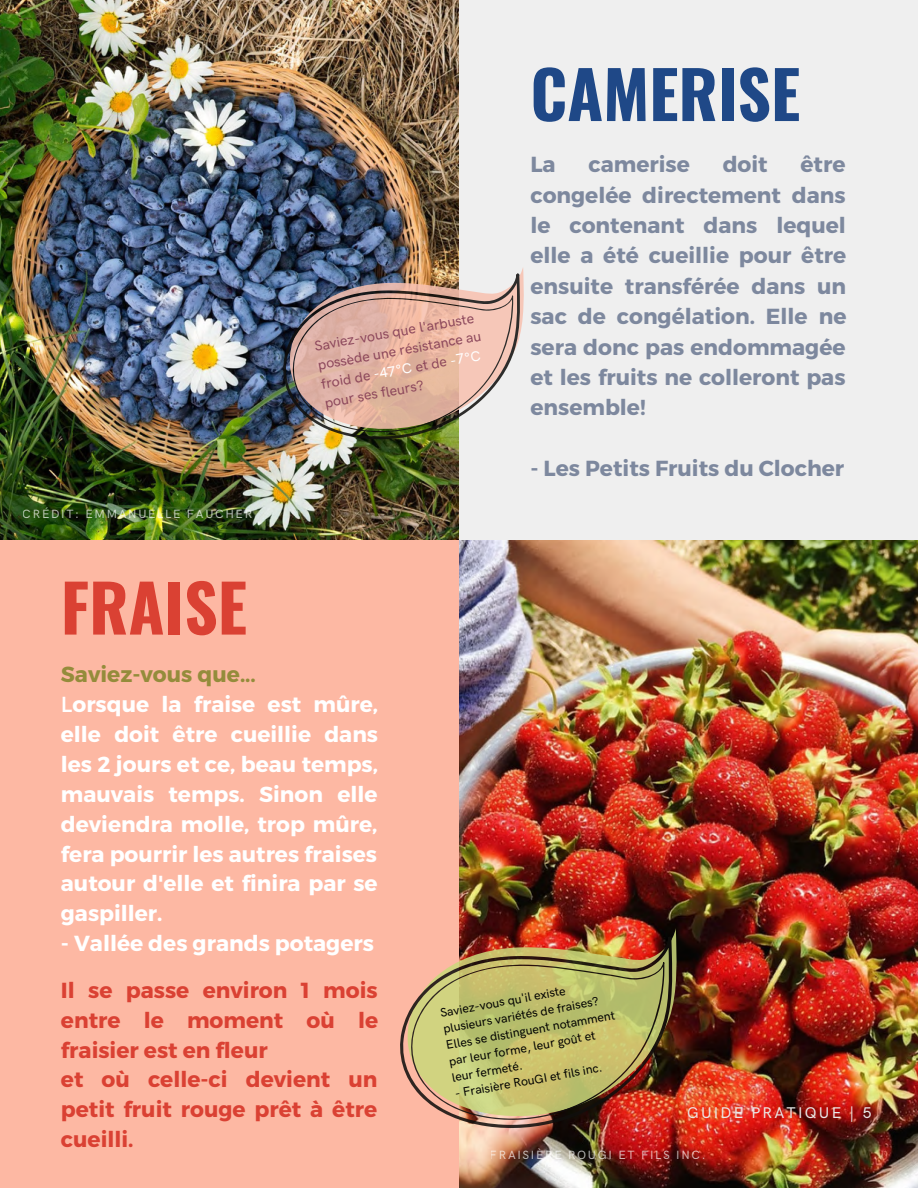
<style>
.page{position:relative;width:918px;height:1188px;background:#fff}
.page>*{position:absolute;margin:0;border:0;box-sizing:border-box;transform-origin:0 0}
.t1{font:700 65.4px "Oswald";color:#1f4887}
.t2{font:700 65.4px "Oswald";color:#da4133}
.t3{font:700 21.75px/30.3px "Montserrat";color:#7d889e;text-align:justify}
.t4{font:700 21.75px/29.8px "Montserrat";color:#fff;text-align:justify}
.t5{font:700 21.75px/29.8px "Montserrat";color:#da4133;text-align:justify}
.t6{font:700 21.75px "Montserrat";color:#948c3b}
.t7{font:500 15.6px "HK Grotesk Pro";letter-spacing:.14em;color:#eae8e7}
.t8{font:500 14.25px/19.2px "HK Grotesk Pro";color:#8c475b}
.t9{font:500 12.3px/16.5px "HK Grotesk Pro";color:#000}
.t10{font:500 12px "HK Grotesk Pro";letter-spacing:.14em;color:#fff}
.s1{color:#fff}
.s2{font-weight:400}
</style>
<div class="page">
<div style="left:459px;top:0;width:459px;height:540px;background:#efefef"></div>
<img style="left:0;top:0;width:459px;height:540px">
<div style="left:0;top:540px;width:475px;height:648px;background:#fdb8a3"></div>
<svg style="left:273px;top:243px;width:186px;height:7px"></svg>
<img style="left:264px;top:250px;width:195px;height:219px">
<img style="left:275px;top:259px;width:249px;height:201px">
<img style="left:459px;top:540px;width:459px;height:648px">
<img style="left:459px;top:903px;width:256px;height:246px">
<img style="left:459px;top:910px;width:252px;height:247px">
<img style="left:400px;top:919px;width:296px;height:233px">
<p class="t10" style="left:23px;top:508px;width:231px">CRÉDIT: EMMANUELLE FAUCHER</p>
<p class="t8" style="left:313px;top:337px;width:167px;rotate:-10deg">Saviez-vous que l'arbuste possède une résistance au froid de <span class="s1">-47°C</span> et de <span class="s1">-7°C </span>pour ses fleurs?</p>
<p class="t1" style="left:530px;top:43px;width:271px">CAMERISE</p>
<p class="t3" style="left:530px;top:148px;width:27px">La</p>
<p class="t3" style="left:589px;top:148px;width:103px">camerise</p>
<p class="t3" style="left:723px;top:148px;width:47px">doit</p>
<p class="t3" style="left:530px;top:148px;width:318px;text-indent:270px">être congelée directement dans le contenant dans lequel elle a été cueillie pour être ensuite transférée dans un sac de congélation. Elle ne sera donc pas endommagée et les fruits ne colleront pas ensemble!</p>
<p class="t3" style="left:530px;top:452px;width:315px">- Les Petits Fruits du Clocher</p>
<p class="t2" style="left:61px;top:557px;width:188px">FRAISE</p>
<p class="t6" style="left:61px;top:661px;width:197px">Saviez-vous que...</p>
<p class="t4" style="left:61px;top:689px;width:319px"><span class="s2">L</span>orsque la fraise est mûre, elle doit être cueillie dans les 2 jours et ce, beau temps, mauvais temps. Sinon elle deviendra molle, trop mûre, fera pourrir les autres fraises autour d'elle et finira par se gaspiller.</p>
<p class="t4" style="left:61px;top:927px;width:315px">- Vallée des grands potagers</p>
<p class="t5" style="left:61px;top:974px;width:319px">Il se passe environ 1 mois entre le moment où le fraisier est en fleur</p>
<p class="t5" style="left:61px;top:1064px;width:318px">et où celle-ci devient un petit fruit rouge prêt à être cueilli.</p>
<p class="t9" style="left:439px;top:1005px;width:173px;rotate:-10deg">Saviez-vous qu'il existe plusieurs variétés de fraises?<br>Elles se distinguent notamment par leur forme, leur goût et leur fermeté.</p>
<p class="t9" style="left:454px;top:1086px;width:151px;rotate:-10deg">- Fraisière RouGI et fils inc.</p>
<p class="t7" style="left:687px;top:1104px;width:186px">GUIDE PRATIQUE | 5</p>
<p class="t10" style="left:490px;top:1149px;width:217px">FRAISIÈRE ROUGI ET FILS INC.</p>
</div>
